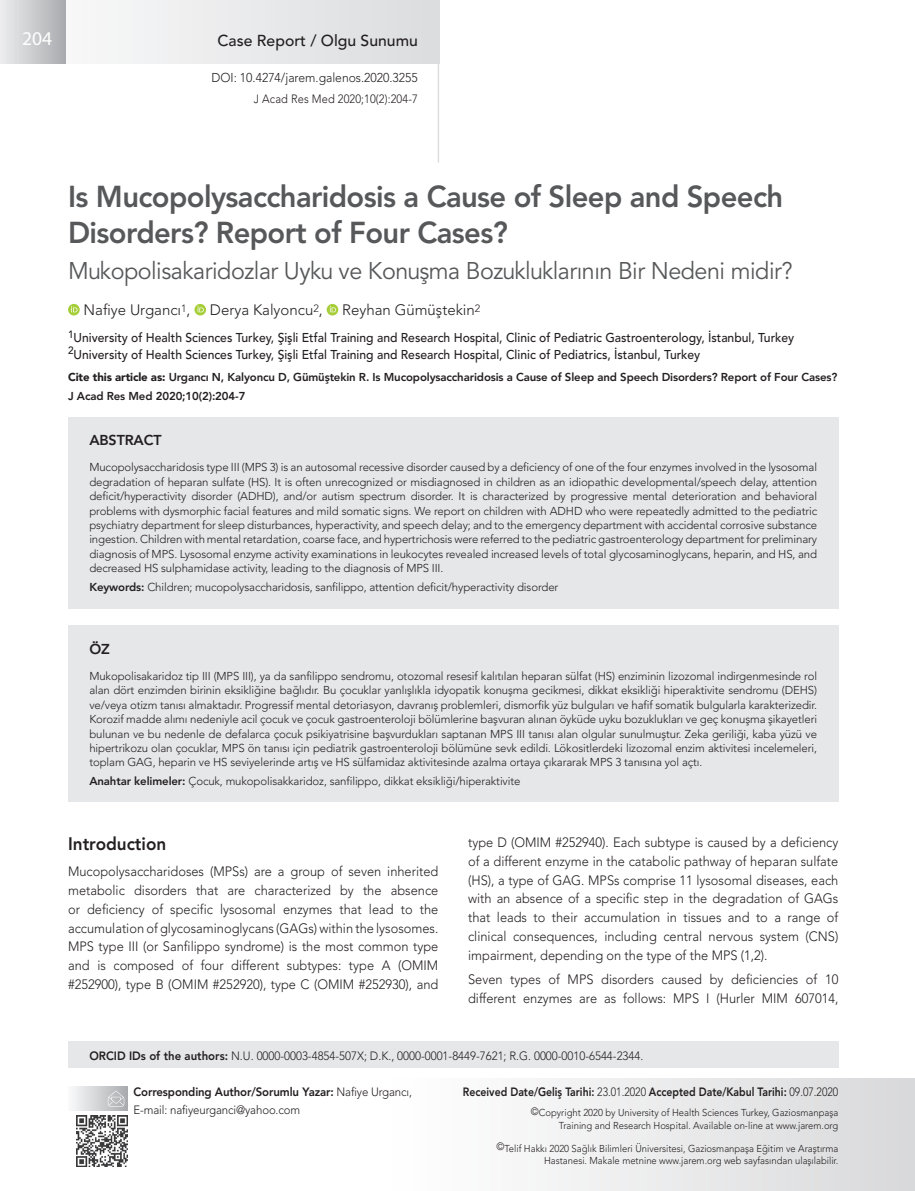
<style>
.page{position:relative;width:915px;height:1191px;background:#fff}
.page>*{position:absolute;margin:0;border:0;box-sizing:border-box;transform-origin:0 0}
._1__BASLIK{font:800 30px/36px "Avenir LT Std";letter-spacing:-.02em;color:#57585a}
._2__BASLIK{font:24px "Avenir LT Std";letter-spacing:-.02em;color:#57585a}
.SAYFA_NUMARALARI{font:19.5px "Myriad Hebrew";color:#fff}
.ARA-BASLIK{font:800 18px "Avenir LT Std";color:#231f20;scale:.95 1}
.t1{font:500 15.75px "Avenir LT Std";color:#231f20}
.YAZARLAR{font:300 15px "Avenir LT Std";color:#231f20}
.ABSTRACT_YAZISI{font:800 14.25px "Avenir LT Std";letter-spacing:-.01em;color:#231f20}
.YAZI{font:300 13.5px/18.8px "Avenir LT Std";color:#231f20;text-align:justify;scale:.95 1}
.KURUM{font:500 12.75px "Avenir LT Std";color:#231f20;scale:.95 1}
.t2{font:300 12.75px "Avenir LT Std";color:#231f20;scale:.95 1}
.SAYFA_NO_ÜST{font:300 12px "Avenir LT Std";color:#231f20;scale:.95 1}
.t3{font:800 12px "Avenir LT Std";color:#231f20;scale:.87 1}
.t4{font:800 12px "Avenir LT Std";color:#231f20;scale:.95 1}
.SAYFA_NO_ÜST-2{font:300 12px "Avenir LT Std";color:#231f20;scale:.92 1}
.ÖZET{font:300 11.4px/14.4px "Avenir LT Std";letter-spacing:-.01em;color:#231f20;text-align:justify}
.CITE_AS{font:800 11.4px "Avenir LT Std";letter-spacing:-.01em;color:#231f20}
.t5{font:300 10.05px/12.6px "Avenir LT Std";color:#231f20;text-align:right;scale:.95 1}
.s1{font-weight:900}
.s2{font-weight:800}
.s3{font-weight:300}
.s4{font-size:10.5px}
</style>
<div class="page">
<div style="left:385px;top:1078px;width:529px;height:113px;background:linear-gradient(to right,#fff,#d9d9db)"></div>
<div style="left:0;top:0;width:439px;height:64px;background:linear-gradient(to bottom,#e9eaec,#e9eaec)"></div>
<hr style="left:437px;top:60px;width:2px;height:102px;background:#dcdddf">
<div style="left:0;top:0;width:65px;height:64px;background:linear-gradient(to right,#edeeef,#abacb0)"></div>
<div style="left:68px;top:1086px;width:59px;height:24px;background:linear-gradient(to right,#f7f8f9,#b6b7ba)"></div>
<svg style="left:108px;top:1090px;width:16px;height:16px"></svg>
<img style="left:76px;top:1115px;width:51px;height:51px">
<svg style="left:68px;top:304px;width:12px;height:11px"></svg>
<svg style="left:71px;top:306px;width:6px;height:6px"></svg>
<svg style="left:194px;top:304px;width:12px;height:11px"></svg>
<svg style="left:197px;top:306px;width:7px;height:6px"></svg>
<svg style="left:326px;top:304px;width:12px;height:11px"></svg>
<svg style="left:330px;top:306px;width:6px;height:6px"></svg>
<div style="left:68px;top:417px;width:770px;height:191px;background:#e6e7e9"></div>
<div style="left:68px;top:625px;width:770px;height:177px;background:#e6e7e9"></div>
<div style="left:68px;top:1042px;width:770px;height:26px;background:#e6e7e9"></div>
<p class="SAYFA_NUMARALARI" style="left:22px;top:28px;width:32px">204</p>
<p class="t1" style="left:217px;top:31px;width:202px">Case Report / Olgu Sunumu</p>
<p class="t2" style="left:211px;top:70px;width:219px">DOI: 10.4274/jarem.galenos.2020.3255</p>
<p class="SAYFA_NO_ÜST-2" style="left:254px;top:91px;width:180px">J Acad Res Med 2020;10(2):204-7</p>
<p class="_1__BASLIK" style="left:68px;top:179px;width:716px">Is Mucopolysaccharidosis a Cause of Sleep and Speech<br>Disorders? Report of Four Cases?</p>
<p class="_2__BASLIK" style="left:68px;top:257px;width:725px">Mukopolisakaridozlar Uyku ve Konuşma Bozukluklarının Bir Nedeni midir?</p>
<p class="YAZARLAR" style="left:84px;top:301px;width:108px">Nafiye Urgancı<sup>1</sup>,</p>
<p class="YAZARLAR" style="left:210px;top:301px;width:114px">Derya Kalyoncu<sup>2</sup>,</p>
<p class="YAZARLAR" style="left:342px;top:301px;width:140px">Reyhan Gümüştekin<sup>2</sup></p>
<p class="KURUM" style="left:68px;top:330px;width:765px"><sup>1</sup>University of Health Sciences Turkey, Şişli Etfal Training and Research Hospital, Clinic of Pediatric Gastroenterology, İstanbul, Turkey</p>
<p class="KURUM" style="left:68px;top:347px;width:666px"><sup>2</sup>University of Health Sciences Turkey, Şişli Etfal Training and Research Hospital, Clinic of Pediatrics, İstanbul, Turkey</p>
<p class="CITE_AS" style="left:68px;top:370px;width:770px"><span class="s1">Cite this article as:</span> Urgancı N, Kalyoncu D, Gümüştekin R. Is Mucopolysaccharidosis a Cause of Sleep and Speech Disorders? Report of Four Cases?</p>
<p class="CITE_AS" style="left:68px;top:389px;width:179px">J Acad Res Med 2020;10(2):204-7</p>
<p class="ABSTRACT_YAZISI" style="left:89px;top:432px;width:74px">ABSTRACT</p>
<p class="ÖZET" style="left:89px;top:460px;width:729px">Mucopolysaccharidosis type III (MPS 3) is an autosomal recessive disorder caused by a deficiency of one of the four enzymes involved in the lysosomal degradation of heparan sulfate (HS). It is often unrecognized or misdiagnosed in children as an idiopathic developmental/speech delay, attention deficit/hyperactivity disorder (ADHD), and/or autism spectrum disorder. It is characterized by progressive mental deterioration and behavioral problems with dysmorphic facial features and mild somatic signs. We report on children with ADHD who were repeatedly admitted to the pediatric psychiatry department for sleep disturbances, hyperactivity, and speech delay; and to the emergency department with accidental corrosive substance ingestion. Children with mental retardation, coarse face, and hypertrichosis were referred to the pediatric gastroenterology department for preliminary diagnosis of MPS. Lysosomal enzyme activity examinations in leukocytes revealed increased levels of total glycosaminoglycans, heparin, and HS, and decreased HS sulphamidase activity, leading to the diagnosis of MPS III.</p>
<p class="ÖZET" style="left:89px;top:580px;width:470px"><span class="s2">Keywords:</span> Children; mucopolysaccharidosis, sanfilippo, attention deficit/hyperactivity disorder</p>
<p class="ABSTRACT_YAZISI" style="left:89px;top:640px;width:22px">ÖZ</p>
<p class="ÖZET" style="left:89px;top:669px;width:729px">Mukopolisakaridoz tip III (MPS III), ya da sanfilippo sendromu, otozomal resesif kalıtılan heparan sülfat (HS) enziminin lizozomal indirgenmesinde rol alan dört enzimden birinin eksikliğine bağlıdır. Bu çocuklar yanlışlıkla idyopatik konuşma gecikmesi, dikkat eksikliği hiperaktivite sendromu (DEHS) ve/veya otizm tanısı almaktadır. Progressif mental detoriasyon, davranış problemleri, dismorfik yüz bulguları ve hafif somatik bulgularla karakterizedir.<br>Korozif madde alımı nedeniyle acil çocuk ve çocuk gastroenteroloji bölümlerine başvuran alınan öyküde uyku bozuklukları ve geç konuşma şikayetleri bulunan ve bu nedenle de defalarca çocuk psikiyatrisine başvurdukları saptanan MPS III tanısı alan olgular sunulmuştur. Zeka geriliği, kaba yüzü ve hipertrikozu olan çocuklar, MPS ön tanısı için pediatrik gastroenteroloji bölümüne sevk edildi. Lökositlerdeki lizozomal enzim aktivitesi incelemeleri, toplam GAG, heparin ve HS seviyelerinde artış ve HS sülfamidaz aktivitesinde azalma ortaya çıkararak MPS 3 tanısına yol açtı.</p>
<p class="ÖZET" style="left:89px;top:774px;width:432px"><span class="s2">Anahtar kelimeler:</span> Çocuk, mukopolisakkaridoz, sanfilippo, dikkat eksikliği/hiperaktivite</p>
<p class="ARA-BASLIK" style="left:68px;top:833px;width:105px">Introduction</p>
<p class="YAZI" style="left:68px;top:862px;width:391px">Mucopolysaccharidoses (MPSs) are a group of seven inherited metabolic disorders that are characterized by the absence or deficiency of specific lysosomal enzymes that lead to the accumulation of glycosaminoglycans (GAGs) within the lysosomes.<br>MPS type III (or Sanfilippo syndrome) is the most common type and is composed of four different subtypes: type A (OMIM #252900), type B (OMIM #252920), type C (OMIM #252930), and</p>
<p class="YAZI" style="left:468px;top:833px;width:391px">type D (OMIM #252940). Each subtype is caused by a deficiency of a different enzyme in the catabolic pathway of heparan sulfate (HS), a type of GAG. MPSs comprise 11 lysosomal diseases, each with an absence of a specific step in the degradation of GAGs that leads to their accumulation in tissues and to a range of clinical consequences, including central nervous system (CNS) impairment, depending on the type of the MPS (1,2).</p>
<p class="YAZI" style="left:468px;top:970px;width:391px">Seven types of MPS disorders caused by deficiencies of 10 different enzymes are as follows: MPS I (Hurler MIM 607014,</p>
<p class="SAYFA_NO_ÜST" style="left:89px;top:1048px;width:584px"><span class="s2">ORCID IDs of the authors:</span> N.U. 0000-0003-4854-507X; D.K., 0000-0001-8449-7621; R.G. 0000-0010-6544-2344.</p>
<p class="t4" style="left:133px;top:1084px;width:295px">Corresponding Author/Sorumlu Yazar: <span class="s3">Nafiye Urgancı,</span></p>
<p class="SAYFA_NO_ÜST" style="left:133px;top:1103px;width:177px">E-mail: nafiyeurganci@yahoo.com</p>
<p class="t3" style="left:463px;top:1084px;width:433px">Received Date/Geliş Tarihi: <span class="s3">23.01.2020</span> Accepted Date/Kabul Tarihi: <span class="s3">09.07.2020</span></p>
<p class="t5" style="left:530px;top:1106px;width:325px"><span class="s4">©</span>Copyright 2020 by University of Health Sciences Turkey, Gaziosmanpaşa<br>Training and Research Hospital. Available on-line at www.jarem.org</p>
<p class="t5" style="left:496px;top:1141px;width:361px"><span class="s4">©</span>Telif Hakkı 2020 Sağlık Bilimleri Üniversitesi, Gaziosmanpaşa Eğitim ve Araştırma<br>Hastanesi. Makale metnine www.jarem.org web sayfasından ulaşılabilir.</p>
</div>
